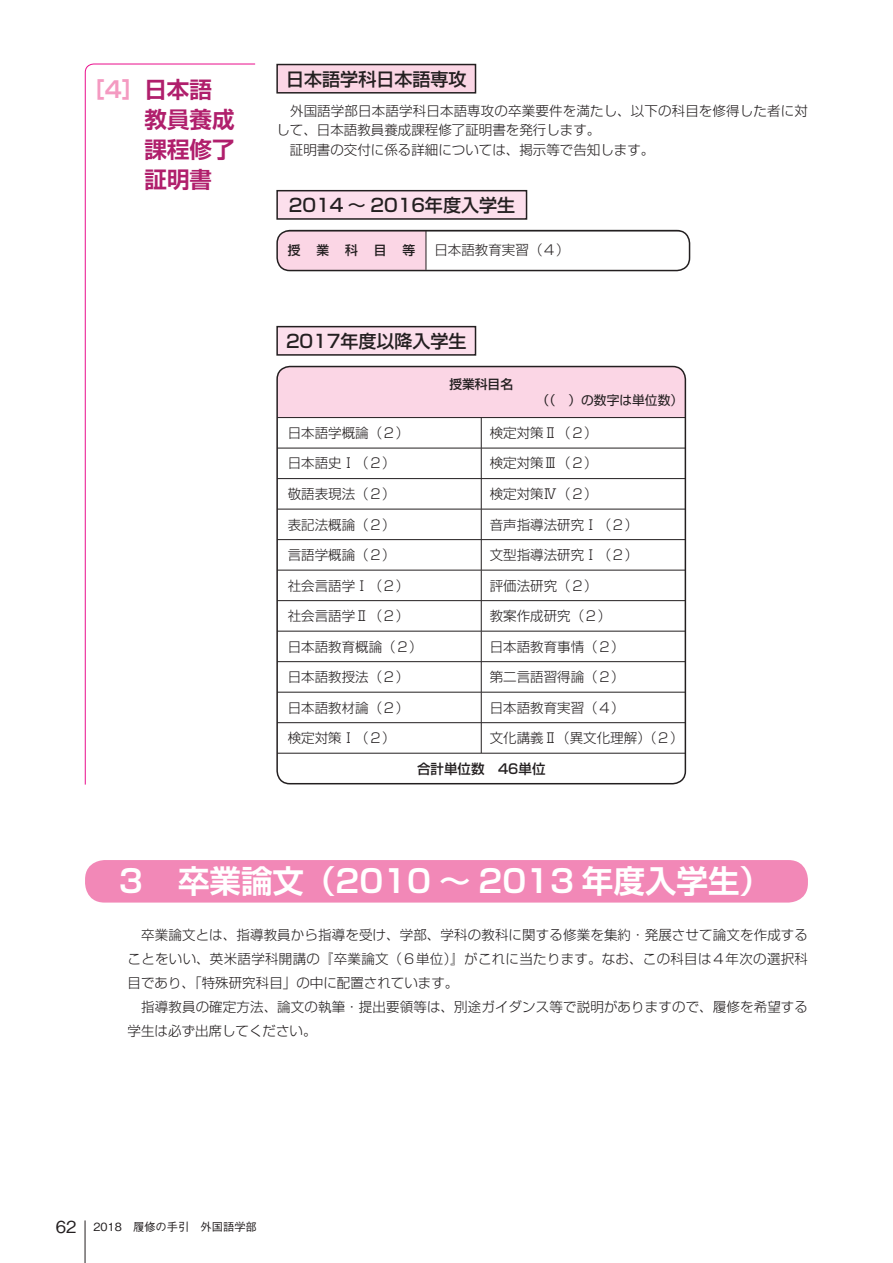
<style>
.page{position:relative;width:893px;height:1263px;background:#fff}
.page>*{position:absolute;margin:0;border:0;box-sizing:border-box;transform-origin:0 0}
.t1{font:31.5px "Shin Go Pr 6 N De Bold 90 msp RKSJ H";color:#fff}
.t2{font:22.5px/30px "Shin Go Pr 6 N De Bold 90 msp RKSJ H";color:#b01f6c}
.t3{font:18px "Shin Go Pr 6 N Medium 90 msp RKSJ V";color:#231f20}
.t4{font:13.5px/24px "Shin Go Pr 6 N Light 90 msp RKSJ H";color:#231f20}
.t5{font:13.5px "Shin Go Pr 6 N Medium 90 msp RKSJ V";color:#231f20}
.t6{font:12.75px "Shin Go Pr 6 N Regular 90 msp RKSJ V";color:#231f20}
.t7{font:12.75px "Shin Go Pr 6 N Medium 90 msp RKSJ V";color:#231f20}
.t8{font:11.25px "Gothic BBB Pr 6 N Medium 90 msp RKSJ H";color:#231f20}
.s1{color:#f49ac1}
.s2{font-size:16.5px}
</style>
<div class="page">
<hr style="left:85px;top:1220px;width:1px;height:43px;background:#231f20">
<div style="left:277px;top:65px;width:198px;height:28px;background:#fbd6e5"></div>
<div style="left:276px;top:64px;width:200px;height:30px;border:2px solid #231f20"></div>
<div style="left:277px;top:191px;width:249px;height:28px;background:#fcdfec"></div>
<div style="left:276px;top:190px;width:251px;height:30px;border:2px solid #231f20"></div>
<div style="left:277px;top:231px;width:149px;height:39px;background:#fbd6e5"></div>
<hr style="left:277px;top:231px;width:149px;height:1px;background:#231f20">
<hr style="left:426px;top:231px;width:263px;height:1px;background:#231f20">
<hr style="left:426px;top:231px;width:1px;height:39px;background:#231f20">
<div style="left:276px;top:230px;width:414px;height:41px;border:2px solid #231f20;border-radius:13px"></div>
<div style="left:277px;top:327px;width:198px;height:28px;background:#fcdfec"></div>
<div style="left:276px;top:326px;width:200px;height:30px;border:2px solid #231f20"></div>
<div style="left:277px;top:366px;width:408px;height:52px;background:#fbd6e5"></div>
<hr style="left:277px;top:417px;width:408px;height:1px;background:#231f20">
<hr style="left:481px;top:418px;width:1px;height:30px;background:#231f20">
<hr style="left:481px;top:448px;width:1px;height:30px;background:#231f20">
<hr style="left:481px;top:479px;width:1px;height:30px;background:#231f20">
<hr style="left:481px;top:509px;width:1px;height:30px;background:#231f20">
<hr style="left:481px;top:540px;width:1px;height:30px;background:#231f20">
<hr style="left:481px;top:570px;width:1px;height:30px;background:#231f20">
<hr style="left:481px;top:601px;width:1px;height:30px;background:#231f20">
<hr style="left:481px;top:631px;width:1px;height:30px;background:#231f20">
<hr style="left:481px;top:662px;width:1px;height:30px;background:#231f20">
<hr style="left:481px;top:692px;width:1px;height:30px;background:#231f20">
<hr style="left:481px;top:723px;width:1px;height:30px;background:#231f20">
<hr style="left:277px;top:753px;width:408px;height:1px;background:#231f20">
<hr style="left:277px;top:448px;width:408px;height:1px;background:#231f20">
<hr style="left:277px;top:478px;width:408px;height:1px;background:#231f20">
<hr style="left:277px;top:509px;width:408px;height:1px;background:#231f20">
<hr style="left:277px;top:539px;width:408px;height:1px;background:#231f20">
<hr style="left:277px;top:570px;width:408px;height:1px;background:#231f20">
<hr style="left:277px;top:600px;width:408px;height:1px;background:#231f20">
<hr style="left:277px;top:631px;width:408px;height:1px;background:#231f20">
<hr style="left:277px;top:661px;width:408px;height:1px;background:#231f20">
<hr style="left:277px;top:692px;width:408px;height:1px;background:#231f20">
<hr style="left:277px;top:722px;width:408px;height:1px;background:#231f20">
<div style="left:276px;top:366px;width:410px;height:418px;border:2px solid #231f20;border-radius:13px"></div>
<div style="left:85px;top:860px;width:723px;height:42px;background:#f288b7;border-radius:20px"></div>
<svg style="left:85px;top:64px;width:171px;height:721px"></svg>
<h2 class="t2" style="left:145px;top:78px;width:91px;text-indent:-62px"><span class="s1">［4］</span>日本語教員養成課程修了証明書</h2>
<h3 class="t3" style="left:286px;top:72px;width:181px">日本語学科日本語専攻</h3>
<p class="t4" style="left:276px;top:103px;width:533px;line-height:19.5px">　外国語学部日本語学科日本語専攻の卒業要件を満たし、以下の科目を修得した者に対して、日本語教員養成課程修了証明書を発行します。<br>　証明書の交付に係る詳細については、掲示等で告知します。</p>
<h3 class="t3" style="left:289px;top:198px;width:228px">2014 ～ 2016年度入学生</h3>
<p class="t7" style="left:288px;top:246px;width:14px">授</p>
<p class="t7" style="left:316px;top:246px;width:14px">業</p>
<p class="t7" style="left:345px;top:246px;width:14px">科</p>
<p class="t7" style="left:374px;top:246px;width:14px">目</p>
<p class="t7" style="left:403px;top:246px;width:14px">等</p>
<p class="t4" style="left:434px;top:240px;width:136px">日本語教育実習（４）</p>
<h3 class="t3" style="left:286px;top:334px;width:182px">2017年度以降入学生</h3>
<p class="t7" style="left:449px;top:379px;width:65px">授業科目名</p>
<p class="t6" style="left:537px;top:396px;width:148px">（（　）の数字は単位数）</p>
<p class="t4" style="left:288px;top:423px;width:123px">日本語学概論（２）</p>
<p class="t4" style="left:490px;top:423px;width:109px">検定対策Ⅱ（２）</p>
<p class="t4" style="left:288px;top:453px;width:109px">日本語史Ⅰ（２）</p>
<p class="t4" style="left:490px;top:453px;width:109px">検定対策Ⅲ（２）</p>
<p class="t4" style="left:288px;top:484px;width:109px">敬語表現法（２）</p>
<p class="t4" style="left:490px;top:484px;width:109px">検定対策Ⅳ（２）</p>
<p class="t4" style="left:288px;top:514px;width:109px">表記法概論（２）</p>
<p class="t4" style="left:490px;top:514px;width:150px">音声指導法研究Ⅰ（２）</p>
<p class="t4" style="left:288px;top:545px;width:109px">言語学概論（２）</p>
<p class="t4" style="left:490px;top:545px;width:150px">文型指導法研究Ⅰ（２）</p>
<p class="t4" style="left:288px;top:575px;width:123px">社会言語学Ⅰ（２）</p>
<p class="t4" style="left:490px;top:575px;width:109px">評価法研究（２）</p>
<p class="t4" style="left:288px;top:606px;width:123px">社会言語学Ⅱ（２）</p>
<p class="t4" style="left:490px;top:606px;width:123px">教案作成研究（２）</p>
<p class="t4" style="left:288px;top:636px;width:136px">日本語教育概論（２）</p>
<p class="t4" style="left:490px;top:636px;width:136px">日本語教育事情（２）</p>
<p class="t4" style="left:288px;top:667px;width:123px">日本語教授法（２）</p>
<p class="t4" style="left:490px;top:667px;width:136px">第二言語習得論（２）</p>
<p class="t4" style="left:288px;top:697px;width:123px">日本語教材論（２）</p>
<p class="t4" style="left:490px;top:697px;width:136px">日本語教育実習（４）</p>
<p class="t4" style="left:288px;top:728px;width:109px">検定対策Ⅰ（２）</p>
<p class="t4" style="left:490px;top:728px;width:195px">文化講義Ⅱ（異文化理解）（２）</p>
<p class="t5" style="left:417px;top:763px;width:130px">合計単位数　46単位</p>
<h1 class="t1" style="left:115px;top:869px;width:657px">３　卒業論文（2010 ～ 2013 年度入学生）</h1>
<p class="t4" style="left:128px;top:925px;width:682px">　卒業論文とは、指導教員から指導を受け、学部、学科の教科に関する修業を集約・発展させて論文を作成することをいい、英米語学科開講の『卒業論文（６単位）』がこれに当たります。なお、この科目は４年次の選択科目であり、「特殊研究科目」の中に配置されています。<br>　指導教員の確定方法、論文の執筆・提出要領等は、別途ガイダンス等で説明がありますので、履修を希望する学生は必ず出席してください。</p>
<p class="t8" style="left:56px;top:1223px;width:203px"><span class="s2">62</span> 2018　履修の手引　外国語学部</p>
</div>
